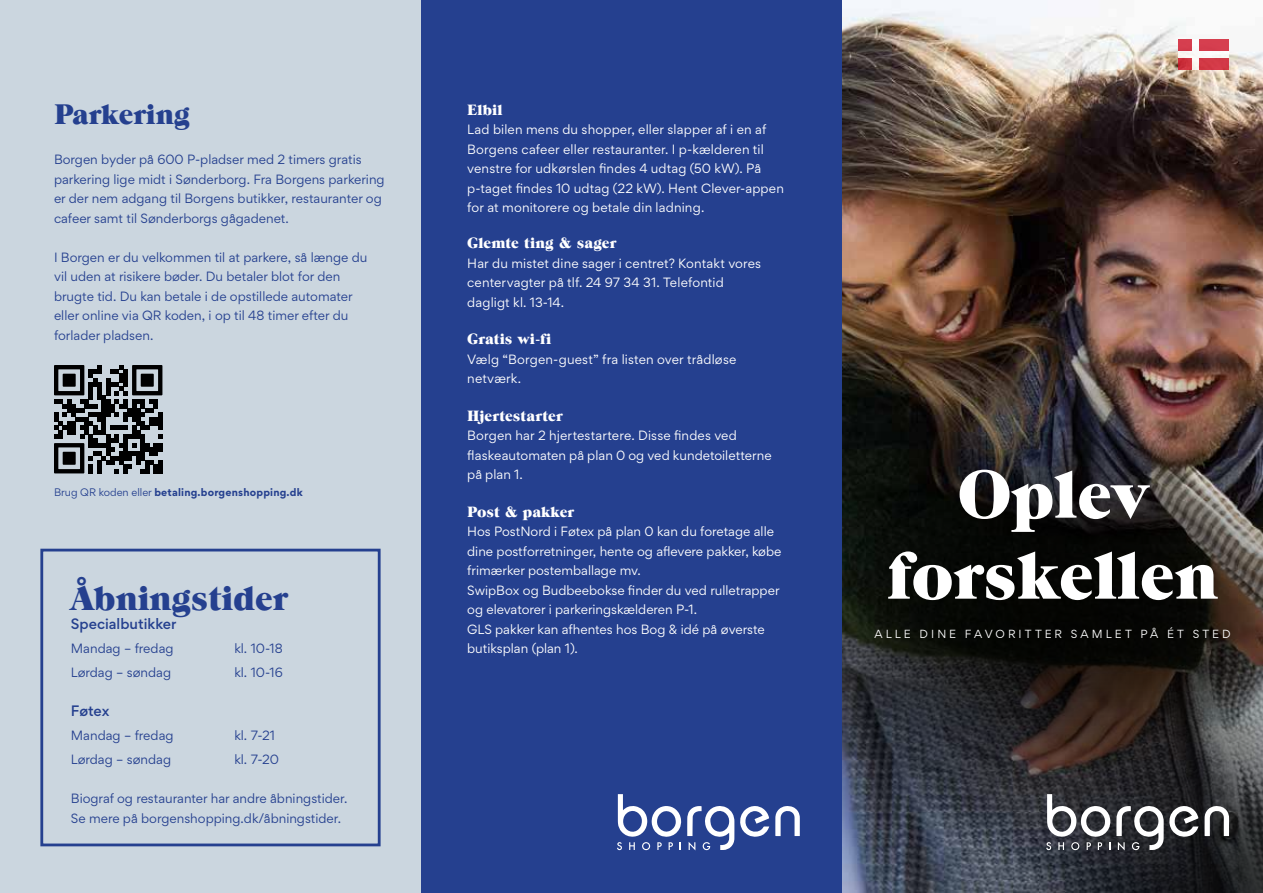
<style>
.page{position:relative;width:1263px;height:893px;background:#fff}
.page>*{position:absolute;margin:0;border:0;box-sizing:border-box;transform-origin:0 0}
.t1{font:67.5px/81px "Grouch IT Cby BT";color:#fff;text-align:center}
.t2{font:34.5px "Grouch IT Cby BT";color:#25408f}
.t3{font:28.5px "Grouch IT Cby BT";color:#25408f}
.t4{font:15px "Grouch IT Cby BT";letter-spacing:.005em;color:#fff}
.t5{font:500 13.5px "Gordita";color:#25408f}
.t6{font:12px/19.5px "Gordita";letter-spacing:.005em;color:#fff}
.t7{font:12px/19.5px "Gordita";color:#25408f}
.t8{font:10.5px "Gordita";letter-spacing:.29em;color:#fff}
.t9{font:700 9.75px "Gordita";letter-spacing:.02em;color:#25408f}
.s1{font-weight:400}
</style>
<div class="page">
<img style="left:842px;top:0;width:421px;height:893px">
<svg style="left:842px;top:427px;width:421px;height:414px"></svg>
<svg style="left:1011px;top:710px;width:252px;height:183px"></svg>
<div style="left:0;top:0;width:421px;height:893px;background:#cbd6df"></div>
<div style="left:40px;top:549px;width:341px;height:297px;border:3px solid #25408f"></div>
<div style="left:421px;top:0;width:421px;height:893px;background:#25408f"></div>
<svg style="left:1204px;top:806px;width:25px;height:30px"></svg>
<svg style="left:1046px;top:794px;width:64px;height:56px"></svg>
<svg style="left:1116px;top:806px;width:82px;height:44px"></svg>
<svg style="left:54px;top:365px;width:108px;height:108px"></svg>
<svg style="left:1178px;top:39px;width:50px;height:30px"></svg>
<div style="left:1192px;top:39px;width:7px;height:30px;background:#fbfaf8"></div>
<div style="left:1178px;top:51px;width:50px;height:6px;background:#fbf9f8"></div>
<svg style="left:740px;top:806px;width:29px;height:31px"></svg>
<svg style="left:775px;top:806px;width:25px;height:30px"></svg>
<svg style="left:617px;top:794px;width:64px;height:56px"></svg>
<svg style="left:687px;top:806px;width:47px;height:44px"></svg>
<h3 class="t3" style="left:54px;top:97px;width:137px">Parkering</h3>
<p class="t7" style="left:54px;top:149px;width:332px">Borgen byder på 600 P-pladser med 2 timers gratis parkering lige midt i Sønderborg. Fra Borgens parkering er der nem adgang til Borgens butikker, restauranter og cafeer samt til Sønderborgs gågadenet.</p>
<p class="t7" style="left:54px;top:247px;width:315px">I Borgen er du velkommen til at parkere, så længe du vil uden at risikere bøder. Du betaler blot for den brugte tid. Du kan betale i de opstillede automater eller online via QR koden, i op til 48 timer efter du forlader pladsen.</p>
<p class="t9" style="left:54px;top:484px;width:250px"><span class="s1">Brug QR koden eller</span> betaling.borgenshopping.dk</p>
<h2 class="t2" style="left:71px;top:577px;width:219px">Åbningstider</h2>
<p class="t5" style="left:71px;top:614px;width:107px">Specialbutikker</p>
<p class="t7" style="left:71px;top:638px;width:104px">Mandag – fredag</p>
<p class="t7" style="left:234px;top:638px;width:50px">kl. 10-18</p>
<p class="t7" style="left:71px;top:662px;width:102px">Lørdag – søndag</p>
<p class="t7" style="left:234px;top:662px;width:50px">kl. 10-16</p>
<p class="t5" style="left:71px;top:701px;width:40px">Føtex</p>
<p class="t7" style="left:71px;top:725px;width:104px">Mandag – fredag</p>
<p class="t7" style="left:234px;top:725px;width:42px">kl. 7-21</p>
<p class="t7" style="left:71px;top:749px;width:102px">Lørdag – søndag</p>
<p class="t7" style="left:234px;top:749px;width:46px">kl. 7-20</p>
<p class="t7" style="left:71px;top:788px;width:278px">Biograf og restauranter har andre åbningstider.<br>Se mere på borgenshopping.dk/åbningstider.</p>
<p class="t4" style="left:467px;top:100px;width:37px">Elbil</p>
<p class="t6" style="left:467px;top:119px;width:318px">Lad bilen mens du shopper, eller slapper af i en af Borgens cafeer eller restauranter. I p-kælderen til venstre for udkørslen findes 4 udtag (50 kW). På p-taget findes 10 udtag (22 kW). Hent Clever-appen for at monitorere og betale din ladning.</p>
<p class="t4" style="left:467px;top:234px;width:151px">Glemte ting &amp; sager</p>
<p class="t6" style="left:467px;top:253px;width:295px">Har du mistet dine sager i centret? Kontakt vores centervagter på tlf. 24 97 34 31. Telefontid dagligt kl. 13-14.</p>
<p class="t4" style="left:467px;top:330px;width:86px">Gratis wi-fi</p>
<p class="t6" style="left:467px;top:349px;width:271px">Vælg “Borgen-guest” fra listen over trådløse netværk.</p>
<p class="t4" style="left:467px;top:406px;width:97px">Hjertestarter</p>
<p class="t6" style="left:467px;top:425px;width:306px">Borgen har 2 hjertestartere. Disse findes ved flaskeautomaten på plan 0 og ved kundetoiletterne på plan 1.</p>
<p class="t4" style="left:467px;top:502px;width:108px">Post &amp; pakker</p>
<p class="t6" style="left:467px;top:521px;width:316px">Hos PostNord i Føtex på plan 0 kan du foretage alle dine postforretninger, hente og aflevere pakker, købe frimærker postemballage mv.<br>SwipBox og Budbeebokse finder du ved rulletrapper og elevatorer i parkeringskælderen P-1.<br>GLS pakker kan afhentes hos Bog &amp; idé på øverste butiksplan (plan 1).</p>
<h1 class="t1" style="left:887px;top:453px;width:333px">Oplev forskellen</h1>
<p class="t8" style="left:874px;top:626px;width:358px">ALLE DINE FAVORITTER SAMLET PÅ ÉT STED</p>
</div>
